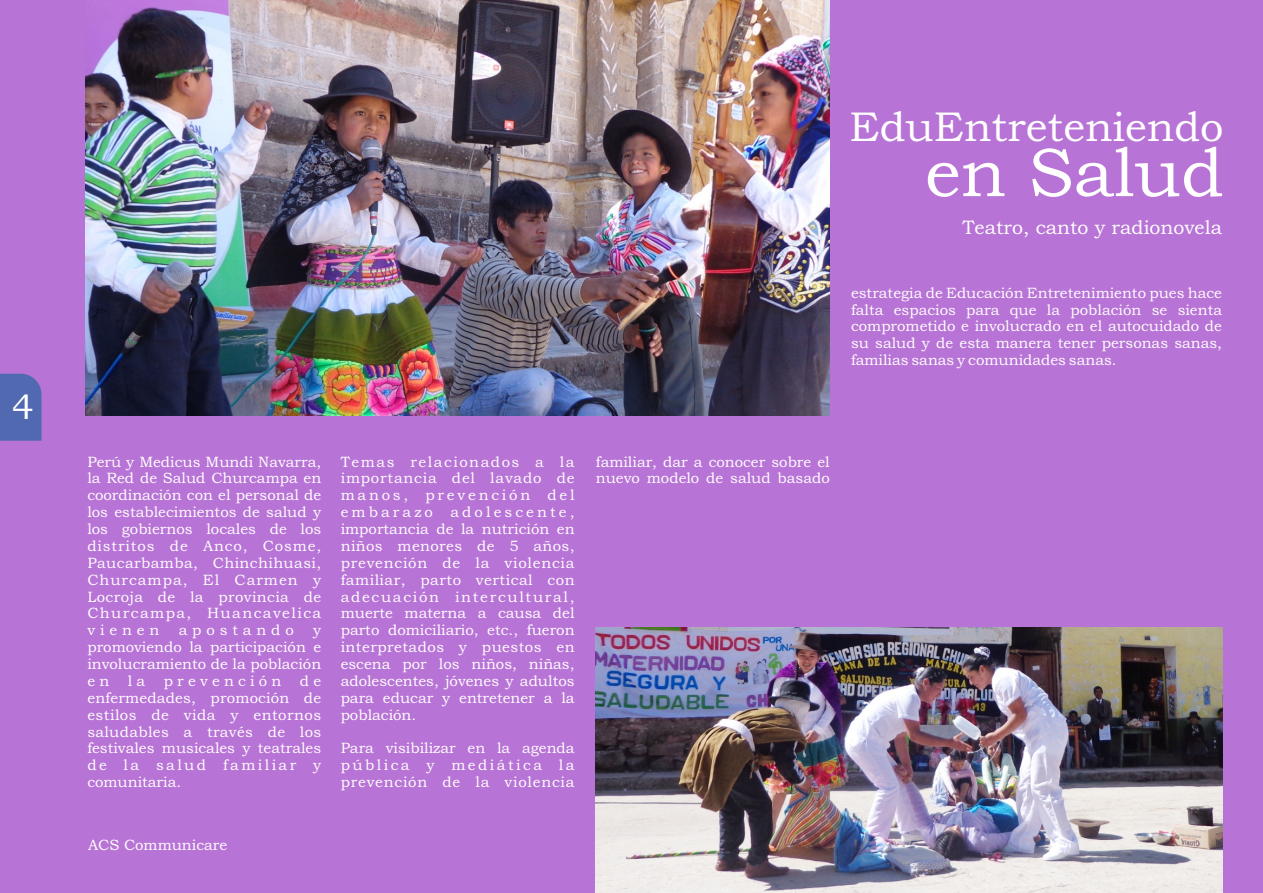
<style>
.page{position:relative;width:1263px;height:893px;background:#b873d6}
.page>*{position:absolute;margin:0;border:0;box-sizing:border-box;transform-origin:0 0}
.t1{font:68.85px "Bookman Old Style";color:#fff}
.t2{font:41.7px "Bookman Old Style";color:#fff}
.t3{font:36px "Bookman Old Style";color:#fff}
.t4{font:19.65px "Bookman Old Style";color:#fff}
.t5{font:15px/16.8px "Bookman Old Style";color:#fff;text-align:justify}
.t6{font:15px "Bookman Old Style";letter-spacing:.325em;color:#fff}
</style>
<div class="page">
<img style="left:596px;top:628px;width:626px;height:265px">
<img style="left:86px;top:0;width:744px;height:415px">
<div style="left:0;top:374px;width:41px;height:67px;background:#5169b1"></div>
<h3 class="t3" style="left:12px;top:394px;width:24px">4</h3>
<h2 class="t2" style="left:850px;top:111px;width:376px">EduEntreteniendo</h2>
<h1 class="t1" style="left:925px;top:147px;width:301px">en Salud</h1>
<h3 class="t4" style="left:962px;top:220px;width:261px">Teatro, canto y radionovela</h3>
<p class="t5" style="left:851px;top:286px;width:372px">estrategia de Educación Entretenimiento pues hace falta espacios para que la población se sienta comprometido e involucrado en el autocuidado de su salud y de esta manera tener personas sanas, familias sanas y comunidades sanas.</p>
<p class="t5" style="left:87px;top:454px;width:235px">Perú y Medicus Mundi Navarra, la Red de Salud Churcampa en coordinación con el personal de los establecimientos de salud y los gobiernos locales de los distritos de Anco, Cosme, Paucarbamba, Chinchihuasi, Churcampa, El Carmen y Locroja de la provincia de Churcampa, Huancavelica vienen</p>
<p class="t6" style="left:179px;top:625px;width:117px">apostando</p>
<p class="t5" style="left:87px;top:623px;width:235px;text-indent:226px">y promoviendo la participación e involucramiento de la población en la prevención de enfermedades, promoción de estilos de vida y entornos saludables a través de los festivales musicales y teatrales de la salud familiar y comunitaria.</p>
<p class="t5" style="left:341px;top:454px;width:235px">Temas relacionados a la importancia del lavado de manos, prevención del embarazo adolescente, importancia de la nutrición en niños menores de 5 años, prevención de la violencia familiar, parto vertical con adecuación intercultural, muerte materna a causa del parto domiciliario, etc., fueron interpretados y puestos en escena por los niños, niñas, adolescentes, jóvenes y adultos para educar y entretener a la población.</p>
<p class="t5" style="left:341px;top:741px;width:235px">Para visibilizar en la agenda pública y mediática la prevención de la violencia</p>
<p class="t5" style="left:88px;top:838px;width:141px">ACS Communicare</p>
<p class="t5" style="left:596px;top:454px;width:235px">familiar, dar a conocer sobre el nuevo modelo de salud basado</p>
</div>
